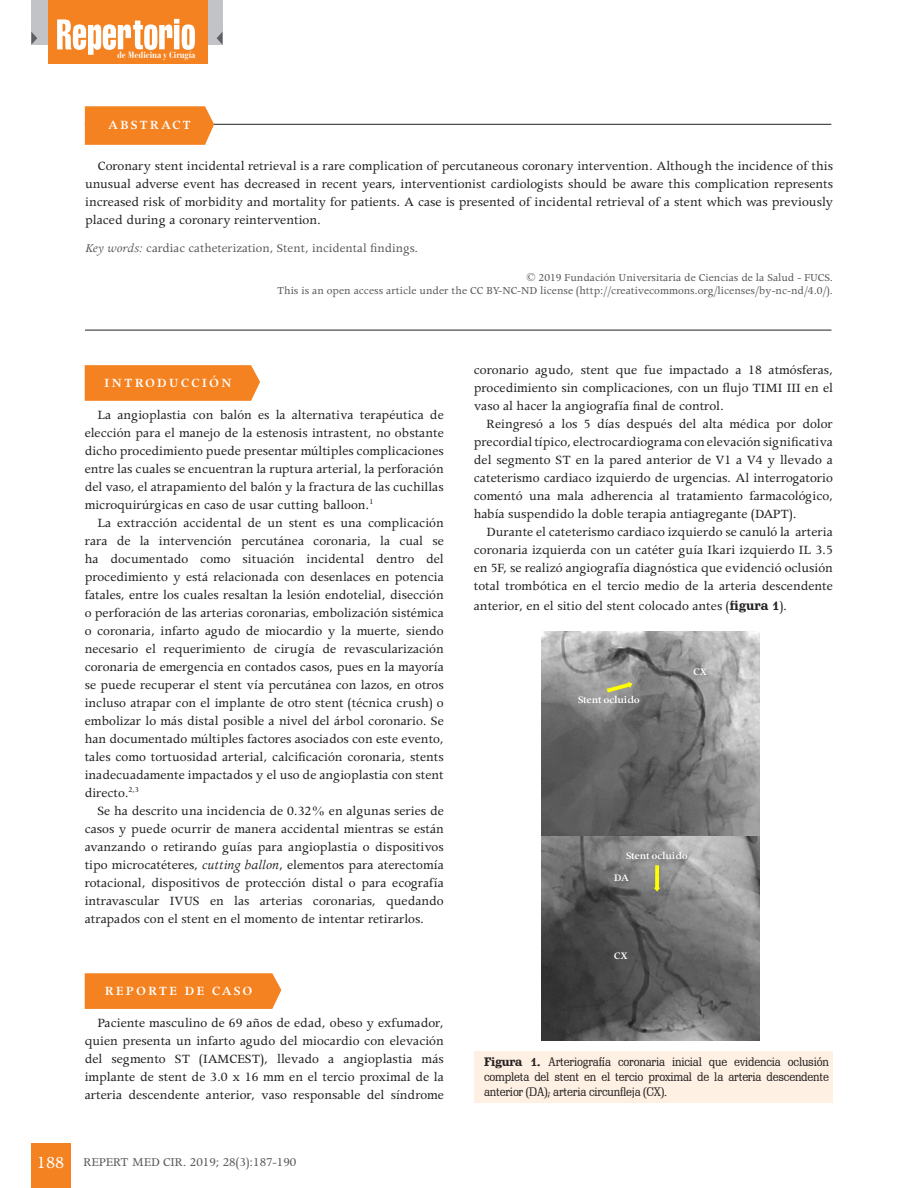
<style>
.page{position:relative;width:918px;height:1188px;background:#fff}
.page>*{position:absolute;margin:0;border:0;box-sizing:border-box;transform-origin:0 0}
.t1{font:19.05px "Apollo MT Std";color:#fff}
.t2{font:14.25px/18px "Apollo MT Std";color:#231f20;text-align:justify}
.t3{font:600 14.25px "Apollo MT Std";letter-spacing:.14em;color:#fff}
.t4{font:13.5px "Apollo MT Std";color:#57585a}
.t5{font:12px "Apollo MT Std";color:#57585a}
.t6{font:12px/15px "Schadow BT";letter-spacing:-.02em;color:#231f20;text-align:justify}
.t7{font:600 11.25px "Apollo MT Std";letter-spacing:-.02em;color:#fff}
.t8{font:700 condensed 9px "Bauer Bodoni Std";color:#fff}
.s1{font-style:italic}
.s2{font-family:"Schadow BT";font-weight:700;font-size:12.75px}
.s3{font-weight:700}
</style>
<div class="page">
<div style="left:31px;top:0;width:192px;height:45px;background:#c2c3c6"></div>
<div style="left:48px;top:0;width:159px;height:64px;background:#f58220"></div>
<svg style="left:57px;top:19px;width:138px;height:36px"></svg>
<svg style="left:31px;top:32px;width:6px;height:13px"></svg>
<svg style="left:217px;top:32px;width:6px;height:13px"></svg>
<div style="left:31px;top:1143px;width:39px;height:45px;background:#f58220"></div>
<svg style="left:85px;top:365px;width:175px;height:36px;background:#f58627"></svg>
<svg style="left:85px;top:973px;width:196px;height:36px;background:#f58526"></svg>
<hr style="left:85px;top:124px;width:746px;height:1px;background:#231f20">
<svg style="left:85px;top:106px;width:129px;height:39px;background:#f5872a"></svg>
<hr style="left:85px;top:330px;width:746px;height:1px;background:#231f20">
<img style="left:541px;top:631px;width:219px;height:410px">
<div style="left:474px;top:1051px;width:359px;height:52px;background:#fef0e2"></div>
<svg style="left:607px;top:682px;width:25px;height:11px"></svg>
<svg style="left:655px;top:865px;width:4px;height:23px"></svg>
<svg style="left:654px;top:888px;width:6px;height:3px"></svg>
<p class="t8" style="left:117px;top:50px;width:80px">de Medicina y Cirugía</p>
<p class="t3" style="left:108px;top:117px;width:84px">ABSTRACT</p>
<p class="t2" style="left:85px;top:157px;width:749px;text-indent:13px">Coronary stent incidental retrieval is a rare complication of percutaneous coronary intervention. Although the incidence of this unusual adverse event has decreased in recent years, interventionist cardiologists should be aware this complication represents increased risk of morbidity and mortality for patients. A case is presented of incidental retrieval of a stent which was previously placed during a coronary reintervention.</p>
<p class="t4" style="left:85px;top:241px;width:335px"><span class="s1">Key words:</span> cardiac catheterization, Stent, incidental findings.</p>
<p class="t5" style="left:527px;top:271px;width:308px">© 2019 Fundación Universitaria de Ciencias de la Salud - FUCS.</p>
<p class="t5" style="left:277px;top:284px;width:558px">This is an open access article under the CC BY-NC-ND license (http://creativecommons.org/licenses/by-nc-nd/4.0/).</p>
<p class="t3" style="left:104px;top:375px;width:129px">INTRODUCCIÓN</p>
<p class="t2" style="left:85px;top:407px;width:361px;text-indent:13px">La angioplastia con balón es la alternativa terapéutica de elección para el manejo de la estenosis intrastent, no obstante dicho procedimiento puede presentar múltiples complicaciones entre las cuales se encuentran la ruptura arterial, la perforación del vaso, el atrapamiento del balón y la fractura de las cuchillas microquirúrgicas en caso de usar cutting balloon.<sup>1</sup></p>
<p class="t2" style="left:85px;top:515px;width:361px;text-indent:13px">La extracción accidental de un stent es una complicación rara de la intervención percutánea coronaria, la cual se ha documentado como situación incidental dentro del procedimiento y está relacionada con desenlaces en potencia fatales, entre los cuales resaltan la lesión endotelial, disección o perforación de las arterias coronarias, embolización sistémica o coronaria, infarto agudo de miocardio y la muerte, siendo necesario el requerimiento de cirugía de revascularización coronaria de emergencia en contados casos, pues en la mayoría se puede recuperar el stent vía percutánea con lazos, en otros incluso atrapar con el implante de otro stent (técnica crush) o embolizar lo más distal posible a nivel del árbol coronario. Se han documentado múltiples factores asociados con este evento, tales como tortuosidad arterial, calcificación coronaria, stents inadecuadamente impactados y el uso de angioplastia con stent directo.<sup>2,3</sup></p>
<p class="t2" style="left:85px;top:803px;width:361px;text-indent:13px">Se ha descrito una incidencia de 0.32% en algunas series de casos y puede ocurrir de manera accidental mientras se están avanzando o retirando guías para angioplastia o dispositivos tipo microcatéteres, <span class="s1">cutting ballon</span>, elementos para aterectomía rotacional, dispositivos de protección distal o para ecografía intravascular IVUS en las arterias coronarias, quedando atrapados con el stent en el momento de intentar retirarlos.</p>
<p class="t3" style="left:105px;top:983px;width:149px">REPORTE DE CASO</p>
<p class="t2" style="left:85px;top:1015px;width:361px;text-indent:13px">Paciente masculino de 69 años de edad, obeso y exfumador, quien presenta un infarto agudo del miocardio con elevación del segmento ST (IAMCEST), llevado a angioplastia más implante de stent de 3.0 x 16 mm en el tercio proximal de la arteria descendente anterior, vaso responsable del síndrome</p>
<h1 class="t1" style="left:37px;top:1152px;width:29px">188</h1>
<p class="t4" style="left:83px;top:1155px;width:215px">REPERT MED CIR. 2019; 28(3):187-190</p>
<p class="t2" style="left:474px;top:362px;width:361px">coronario agudo, stent que fue impactado a 18 atmósferas, procedimiento sin complicaciones, con un flujo TIMI III en el vaso al hacer la angiografía final de control.</p>
<p class="t2" style="left:474px;top:416px;width:361px;text-indent:13px">Reingresó a los 5 días después del alta médica por dolor precordial típico, electrocardiograma con elevación significativa del segmento ST en la pared anterior de V1 a V4 y llevado a cateterismo cardiaco izquierdo de urgencias. Al interrogatorio comentó una mala adherencia al tratamiento farmacológico, había suspendido la doble terapia antiagregante (DAPT).</p>
<p class="t2" style="left:474px;top:524px;width:361px;text-indent:13px">Durante el cateterismo cardiaco izquierdo se canuló la arteria coronaria izquierda con un catéter guía Ikari izquierdo IL 3.5 en 5F, se realizó angiografía diagnóstica que evidenció oclusión total trombótica en el tercio medio de la arteria descendente</p>
<p class="t2" style="left:474px;top:598px;width:315px">anterior, en el sitio del stent colocado antes (<span class="s2">figura 1</span>).</p>
<p class="t7" style="left:578px;top:694px;width:63px">Stent ocluido</p>
<p class="t7" style="left:693px;top:666px;width:15px">CX</p>
<p class="t7" style="left:626px;top:850px;width:63px">Stent ocluido</p>
<p class="t7" style="left:614px;top:871px;width:17px">DA</p>
<p class="t7" style="left:614px;top:950px;width:15px">CX</p>
<p class="t6" style="left:484px;top:1054px;width:346px"><span class="s3">Figura 1.</span> Arteriografía coronaria inicial que evidencia oclusión completa del stent en el tercio proximal de la arteria descendente anterior (DA); arteria circunfleja (CX).</p>
</div>
